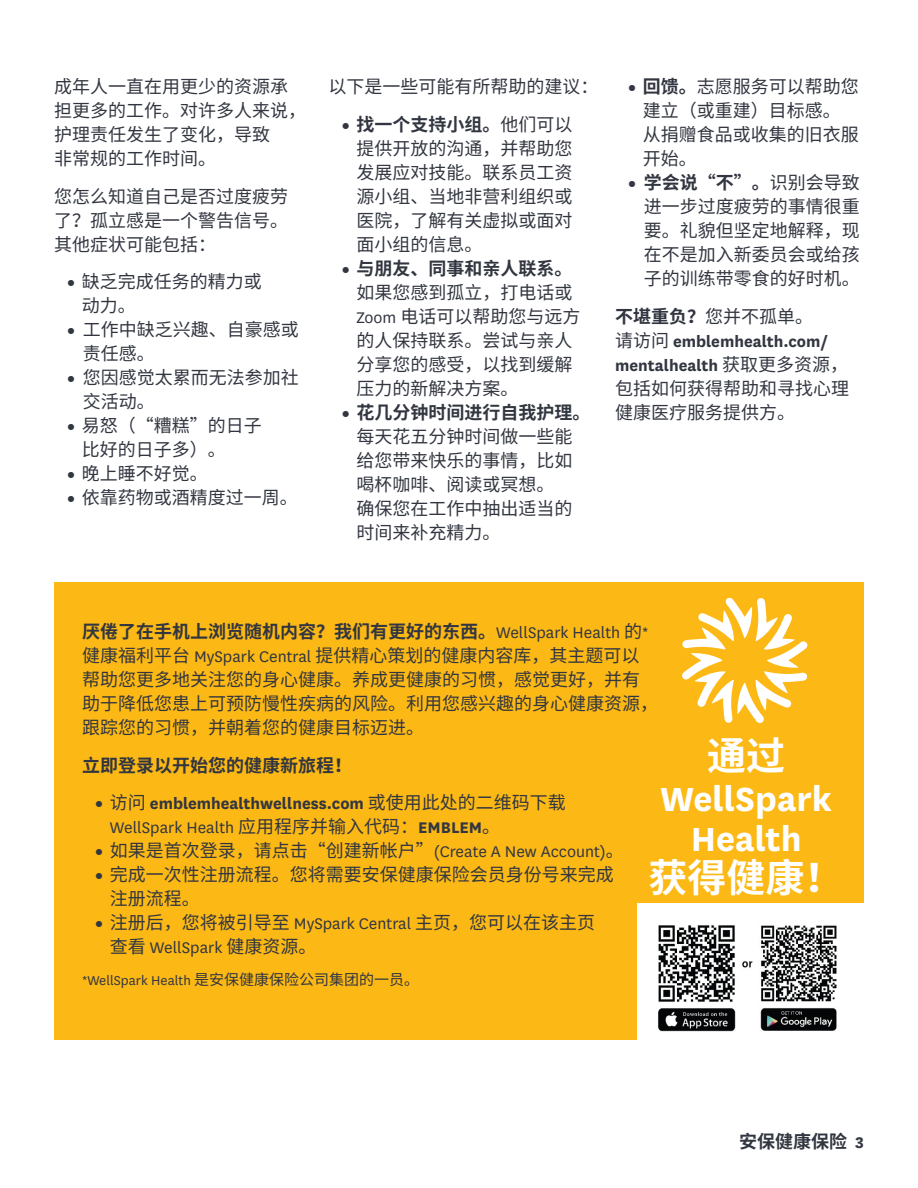
<style>
.page{position:relative;width:918px;height:1188px;background:#fff}
.page>*{position:absolute;margin:0;border:0;box-sizing:border-box;transform-origin:0 0}
.article_title_20pt{font:700 39px/40.5px "National";color:#fff;text-align:center}
._12_16_bulleted{font:18px/24px "Noto Sans CJ Ksc";color:#323640}
._12_16_body{font:18px/24px "Noto Sans CJ Ksc";color:#323640}
._12_16_bulleted-2{font:700 18px/24px "National";color:#323640}
._12_16_body-2{font:700 18px "Noto Sans CJ Ksc";color:#323640}
.article_title_20pt-2{font:700 18px "Noto Sans CJ Ksc";color:#323640}
._10_12_footnote{font:15px "National";color:#323640}
.s1{font-family:"National";font-weight:900}
.s2{font-weight:700}
.s3{font-family:"National"}
.s4{font-family:"National";font-weight:700}
.s5{font-weight:900}
.s6{font-family:"Noto Sans CJ Ksc";font-weight:400}
.s7{font-weight:400}
.s8{font-family:"Noto Sans CJ Ksc"}
</style>
<div class="page">
<div style="left:54px;top:582px;width:810px;height:458px;background:#fcb814"></div>
<svg style="left:682px;top:598px;width:125px;height:125px"></svg>
<div style="left:637px;top:903px;width:228px;height:138px;background:#fff"></div>
<img style="left:658px;top:925px;width:179px;height:107px">
<p class="_12_16_body" style="left:54px;top:75px;width:253px">成年人一直在用更少的资源承担更多的工作。对许多人来说，护理责任发生了变化，导致<br>非常规的工作时间。</p>
<p class="_12_16_body" style="left:54px;top:184px;width:235px;text-align:justify">您怎么知道自己是否过度疲劳了？孤立感是一个警告信号。其他症状可能包括：</p>
<p class="_12_16_bulleted" style="left:82px;top:270px;width:181px;text-indent:-14px"><span class="s1">•</span> 缺乏完成任务的精力或动力。</p>
<p class="_12_16_bulleted" style="left:83px;top:318px;width:218px;text-indent:-15px"><span class="s1">•</span> 工作中缺乏兴趣、自豪感或责任感。</p>
<p class="_12_16_bulleted" style="left:83px;top:366px;width:218px;text-indent:-15px"><span class="s1">•</span> 您因感觉太累而无法参加社交活动。</p>
<p class="_12_16_bulleted" style="left:82px;top:414px;width:181px;text-indent:-14px"><span class="s1">•</span> 易怒（“糟糕”的日子比好的日子多）。</p>
<p class="_12_16_bulleted" style="left:68px;top:462px;width:142px"><span class="s1">•</span> 晚上睡不好觉。</p>
<p class="_12_16_bulleted" style="left:68px;top:486px;width:232px"><span class="s1">•</span> 依靠药物或酒精度过一周。</p>
<p class="_12_16_body" style="left:328px;top:75px;width:271px">以下是一些可能有所帮助的建议：</p>
<p class="_12_16_bulleted" style="left:356px;top:112px;width:218px;text-align:justify;text-indent:-14px"><span class="s1">•</span> <span class="s2">找一个支持小组。</span>他们可以提供开放的沟通，并帮助您发展应对技能。联系员工资源小组、当地非营利组织或医院，了解有关虚拟或面对面小组的信息。</p>
<p class="_12_16_bulleted" style="left:356px;top:256px;width:226px;text-indent:-14px"><span class="s1">•</span> <span class="s2">与朋友、同事和亲人联系。</span>如果您感到孤立，打电话或<br><span class="s3">Zoom</span> 电话可以帮助您与远方的人保持联系。尝试与亲人分享您的感受，以找到缓解压力的新解决方案。</p>
<p class="_12_16_bulleted" style="left:356px;top:400px;width:235px;text-indent:-14px"><span class="s1">•</span> <span class="s2">花几分钟时间进行自我护理。</span>每天花五分钟时间做一些能给您带来快乐的事情，比如喝杯咖啡、阅读或冥想。<br>确保您在工作中抽出适当的时间来补充精力。</p>
<p class="_12_16_bulleted" style="left:643px;top:75px;width:218px;text-indent:-14px"><span class="s1">•</span> <span class="s2">回馈。</span>志愿服务可以帮助您建立（或重建）目标感。从捐赠食品或收集的旧衣服开始。</p>
<p class="_12_16_bulleted" style="left:644px;top:171px;width:218px;text-align:justify;text-indent:-15px"><span class="s1">•</span> <span class="s2">学会说“不”。</span>识别会导致进一步过度疲劳的事情很重要。礼貌但坚定地解释，现在不是加入新委员会或给孩子的训练带零食的好时机。</p>
<p class="_12_16_body" style="left:615px;top:304px;width:235px"><span class="s2">不堪重负？</span>您并不孤单。<br>请访问 <span class="s4">emblemhealth.com/ mentalhealth</span> 获取更多资源，包括如何获得帮助和寻找心理健康医疗服务提供方。</p>
<p class="_12_16_body" style="left:82px;top:620px;width:577px"><span class="s2">厌倦了在手机上浏览随机内容？我们有更好的东西。</span><span class="s3">WellSpark Health</span> 的<span class="s3">*</span>健康福利平台 <span class="s3">MySpark Central</span> 提供精心策划的健康内容库，其主题可以帮助您更多地关注您的身心健康。养成更健康的习惯，感觉更好，并有助于降低您患上可预防慢性疾病的风险。利用您感兴趣的身心健康资源，跟踪您的习惯，并朝着您的健康目标迈进。</p>
<p class="_12_16_body-2" style="left:82px;top:755px;width:271px">立即登录以开始您的健康新旅程！</p>
<p class="_12_16_bulleted-2" style="left:110px;top:790px;width:457px;text-indent:-14px"><span class="s5">•</span> <span class="s6">访问</span> emblemhealthwellness.com <span class="s6">或使用此处的二维码下载<br></span><span class="s7">WellSpark Health</span> <span class="s6">应用程序并输入代码：</span>EMBLEM<span class="s6">。</span></p>
<p class="_12_16_bulleted" style="left:96px;top:839px;width:530px"><span class="s1">•</span> 如果是首次登录，请点击“创建新帐户”<span class="s3">(Create A New Account)</span>。</p>
<p class="_12_16_bulleted" style="left:110px;top:863px;width:506px;text-indent:-14px"><span class="s1">•</span> 完成一次性注册流程。您将需要安保健康保险会员身份号来完成注册流程。</p>
<p class="_12_16_bulleted" style="left:110px;top:911px;width:487px;text-indent:-14px"><span class="s1">•</span> 注册后，您将被引导至 <span class="s3">MySpark Central</span> 主页，您可以在该主页查看 <span class="s3">WellSpark</span> 健康资源。</p>
<p class="_10_12_footnote" style="left:82px;top:970px;width:339px">*WellSpark Health <span class="s8">是安保健康保险公司集团的一员。</span></p>
<p class="article_title_20pt" style="left:649px;top:735px;width:196px"><span class="s8">通过<br></span>WellSpark<br>Health<br><span class="s8">获得健康！</span></p>
<p class="article_title_20pt-2" style="left:739px;top:1132px;width:126px">安保健康保险 <span class="s3">3</span></p>
</div>
